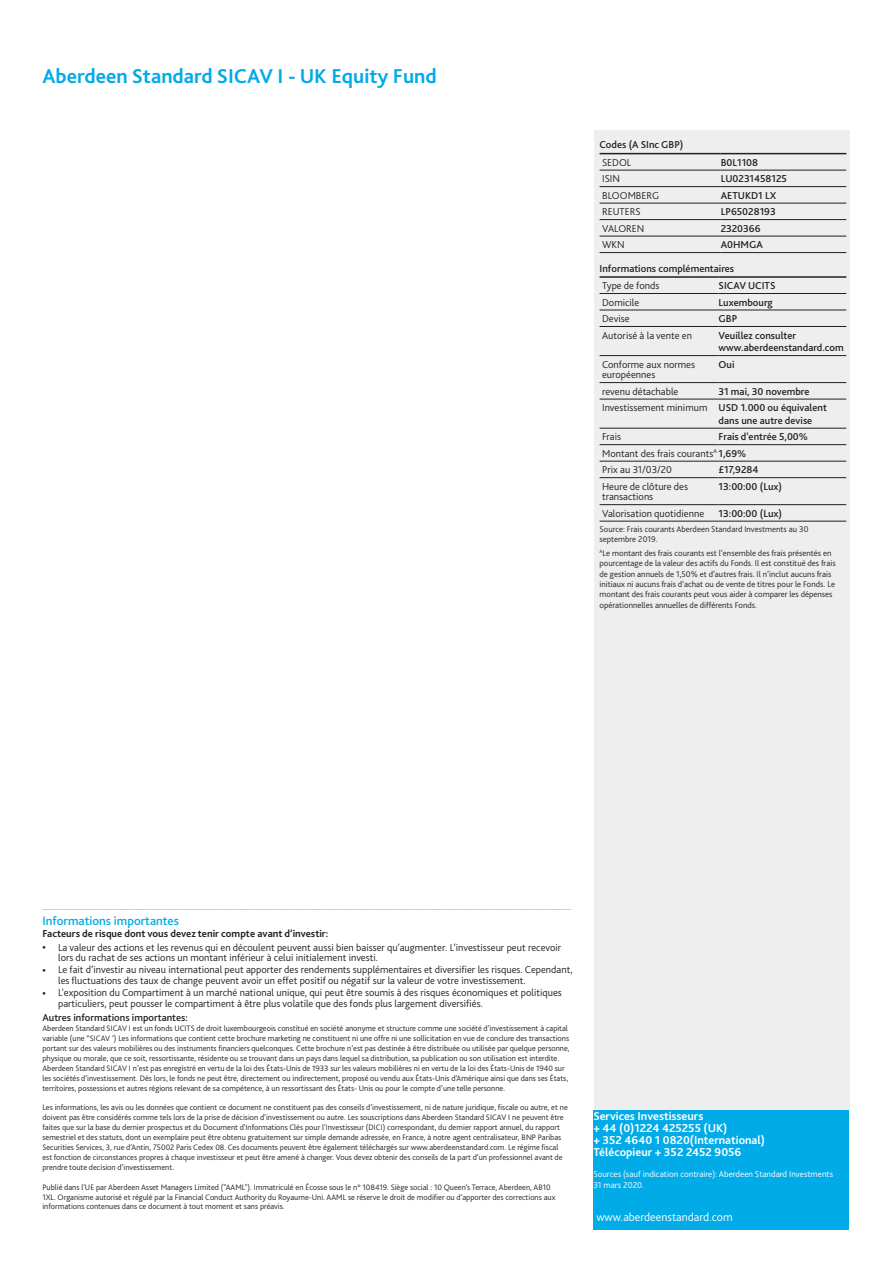
<style>
.page{position:relative;width:893px;height:1263px;background:#fff}
.page>*{position:absolute;margin:0;border:0;box-sizing:border-box;transform-origin:0 0}
.t1{font:700 21px "Bliss 2";color:#00abe7}
.t2{font:500 12.75px "Bliss 2";color:#00abe7}
.t3{font:700 12px/12px "Bliss 2";color:#fff}
.t4{font:300 12px "Bliss 2";color:#fff}
.t5{font:300 10.5px/10.5px "Bliss 2";color:#231f20}
.t6{font:500 10.5px/12.6px "Bliss 2";color:#231f20}
.t7{font:700 10.5px "Bliss 2";color:#231f20}
.t8{font:300 9px/10.8px "Bliss 2";color:#fff}
.t9{font:300 8.7px/10.5px "Bliss 2";color:#231f20}
.t10{font:300 8.25px/9.9px "Bliss 2";color:#231f20}
.s1{font-weight:300}
.s2{font-weight:500}
</style>
<div class="page">
<div style="left:594px;top:130px;width:256px;height:981px;background:#eeeeef"></div>
<div style="left:593px;top:1197px;width:255px;height:32px;background:#00abe7"></div>
<div style="left:593px;top:1110px;width:255px;height:88px;background:#00abe7"></div>
<svg style="left:600px;top:154px;width:246px;height:82px"></svg>
<hr style="left:600px;top:153px;width:121px;height:1px;background:#231f20">
<hr style="left:721px;top:153px;width:125px;height:1px;background:#231f20">
<hr style="left:600px;top:170px;width:121px;height:1px;background:#231f20">
<hr style="left:721px;top:170px;width:125px;height:1px;background:#231f20">
<hr style="left:600px;top:186px;width:121px;height:1px;background:#231f20">
<hr style="left:721px;top:186px;width:125px;height:1px;background:#231f20">
<hr style="left:600px;top:203px;width:121px;height:1px;background:#231f20">
<hr style="left:721px;top:203px;width:125px;height:1px;background:#231f20">
<hr style="left:600px;top:219px;width:121px;height:1px;background:#231f20">
<hr style="left:721px;top:219px;width:125px;height:1px;background:#231f20">
<hr style="left:600px;top:236px;width:121px;height:1px;background:#231f20">
<hr style="left:721px;top:236px;width:125px;height:1px;background:#231f20">
<hr style="left:600px;top:252px;width:121px;height:1px;background:#231f20">
<hr style="left:721px;top:252px;width:125px;height:1px;background:#231f20">
<svg style="left:600px;top:309px;width:246px;height:212px"></svg>
<hr style="left:600px;top:276px;width:119px;height:2px;background:#231f20">
<hr style="left:719px;top:276px;width:127px;height:2px;background:#231f20">
<hr style="left:600px;top:293px;width:119px;height:1px;background:#231f20">
<hr style="left:719px;top:293px;width:127px;height:1px;background:#231f20">
<hr style="left:600px;top:310px;width:119px;height:1px;background:#231f20">
<hr style="left:719px;top:310px;width:127px;height:1px;background:#231f20">
<hr style="left:600px;top:326px;width:119px;height:1px;background:#231f20">
<hr style="left:719px;top:326px;width:127px;height:1px;background:#231f20">
<hr style="left:600px;top:355px;width:119px;height:1px;background:#231f20">
<hr style="left:719px;top:355px;width:127px;height:1px;background:#231f20">
<hr style="left:600px;top:382px;width:119px;height:1px;background:#231f20">
<hr style="left:719px;top:382px;width:127px;height:1px;background:#231f20">
<hr style="left:600px;top:399px;width:119px;height:1px;background:#231f20">
<hr style="left:719px;top:399px;width:127px;height:1px;background:#231f20">
<hr style="left:600px;top:428px;width:119px;height:1px;background:#231f20">
<hr style="left:719px;top:428px;width:127px;height:1px;background:#231f20">
<hr style="left:600px;top:444px;width:119px;height:1px;background:#231f20">
<hr style="left:719px;top:444px;width:127px;height:1px;background:#231f20">
<hr style="left:600px;top:461px;width:119px;height:1px;background:#231f20">
<hr style="left:719px;top:461px;width:127px;height:1px;background:#231f20">
<hr style="left:600px;top:477px;width:119px;height:1px;background:#231f20">
<hr style="left:719px;top:477px;width:127px;height:1px;background:#231f20">
<hr style="left:600px;top:504px;width:119px;height:1px;background:#231f20">
<hr style="left:719px;top:504px;width:127px;height:1px;background:#231f20">
<hr style="left:600px;top:521px;width:119px;height:1px;background:#231f20">
<hr style="left:719px;top:521px;width:127px;height:1px;background:#231f20">
<h1 class="t1" style="left:42px;top:63px;width:396px">Aberdeen Standard SICAV I - UK Equity Fund</h1>
<p class="t6" style="left:600px;top:138px;width:85px">Codes (A SInc GBP)</p>
<p class="t5" style="left:602px;top:157px;width:31px">SEDOL</p>
<p class="t6" style="left:721px;top:156px;width:39px">B0L1108</p>
<p class="t5" style="left:602px;top:174px;width:19px">ISIN</p>
<p class="t6" style="left:721px;top:172px;width:68px">LU0231458125</p>
<p class="t5" style="left:602px;top:190px;width:58px">BLOOMBERG</p>
<p class="t6" style="left:721px;top:189px;width:57px">AETUKD1 LX</p>
<p class="t5" style="left:602px;top:206px;width:40px">REUTERS</p>
<p class="t6" style="left:721px;top:205px;width:56px">LP65028193</p>
<p class="t5" style="left:602px;top:223px;width:44px">VALOREN</p>
<p class="t6" style="left:721px;top:222px;width:41px">2320366</p>
<p class="t5" style="left:602px;top:239px;width:24px">WKN</p>
<p class="t6" style="left:721px;top:238px;width:44px">A0HMGA</p>
<p class="t6" style="left:600px;top:262px;width:136px">Informations complémentaires</p>
<p class="t5" style="left:602px;top:280px;width:59px">Type de fonds</p>
<p class="t6" style="left:719px;top:279px;width:58px">SICAV UCITS</p>
<p class="t5" style="left:602px;top:297px;width:39px">Domicile</p>
<p class="t6" style="left:719px;top:296px;width:56px">Luxembourg</p>
<p class="t5" style="left:602px;top:313px;width:29px">Devise</p>
<p class="t6" style="left:719px;top:312px;width:20px">GBP</p>
<p class="t5" style="left:602px;top:330px;width:92px">Autorisé à la vente en</p>
<p class="t6" style="left:719px;top:329px;width:127px">Veuillez consulter www.aberdeenstandard.com</p>
<p class="t5" style="left:602px;top:359px;width:94px">Conforme aux normes européennes</p>
<p class="t6" style="left:719px;top:358px;width:17px">Oui</p>
<p class="t5" style="left:602px;top:386px;width:78px">revenu détachable</p>
<p class="t6" style="left:602px;top:383px;width:226px;line-height:16.5px;text-indent:117px">31 mai, 30 novembre<br><span class="s1">Investissement minimum</span> USD 1.000 ou équivalent</p>
<p class="t6" style="left:719px;top:414px;width:95px">dans une autre devise</p>
<p class="t5" style="left:602px;top:431px;width:21px">Frais</p>
<p class="t5" style="left:602px;top:428px;width:207px;line-height:16.5px;text-indent:117px"><span class="s2">Frais d'entrée 5,00%<br></span>Montant des frais courants<sup>A</sup> <span class="s2">1,69%<br></span>Prix au 31/03/20</p>
<p class="t6" style="left:719px;top:463px;width:41px">£17,9284</p>
<p class="t5" style="left:602px;top:481px;width:87px">Heure de clôture des transactions</p>
<p class="t6" style="left:719px;top:480px;width:65px">13:00:00 (Lux)</p>
<p class="t5" style="left:602px;top:508px;width:104px">Valorisation quotidienne</p>
<p class="t6" style="left:719px;top:507px;width:65px">13:00:00 (Lux)</p>
<p class="t9" style="left:600px;top:523px;width:210px">Source: Frais courants Aberdeen Standard Investments au 30 septembre 2019.</p>
<p class="t9" style="left:600px;top:547px;width:238px"><sup>A</sup>Le montant des frais courants est l’ensemble des frais présentés en pourcentage de la valeur des actifs du Fonds. Il est constitué des frais de gestion annuels de 1,50% et d’autres frais. Il n’inclut aucuns frais initiaux ni aucuns frais d’achat ou de vente de titres pour le Fonds. Le montant des frais courants peut vous aider à comparer les dépenses opérationnelles annuelles de différents Fonds.</p>
<h2 class="t2" style="left:42px;top:912px;width:138px">Informations importantes</h2>
<p class="t7" style="left:42px;top:927px;width:287px">Facteurs de risque dont vous devez tenir compte avant d’investir:</p>
<p class="t5" style="left:58px;top:941px;width:505px;text-indent:-16px">● La valeur des actions et les revenus qui en découlent peuvent aussi bien baisser qu’augmenter. L’investisseur peut recevoir lors du rachat de ses actions un montant inférieur à celui initialement investi.</p>
<p class="t5" style="left:58px;top:964px;width:516px;text-indent:-16px">● Le fait d’investir au niveau international peut apporter des rendements supplémentaires et diversifier les risques. Cependant, les fluctuations des taux de change peuvent avoir un effet positif ou négatif sur la valeur de votre investissement.</p>
<p class="t5" style="left:58px;top:987px;width:505px;text-indent:-16px">● L'exposition du Compartiment à un marché national unique, qui peut être soumis à des risques économiques et politiques particuliers, peut pousser le compartiment à être plus volatile que des fonds plus largement diversifiés.</p>
<p class="t6" style="left:42px;top:1011px;width:147px">Autres informations importantes:</p>
<p class="t10" style="left:42px;top:1023px;width:529px">Aberdeen Standard SICAV I est un fonds UCITS de droit luxembourgeois constitué en société anonyme et structure comme une société d’investissement à capital variable (une “SICAV ’) Les informations que contient cette brochure marketing ne constituent ni une offre ni une sollicitation en vue de conclure des transactions portant sur des valeurs mobilières ou des instruments financiers quelconques. Cette brochure n’est pas destinée à être distribuée ou utilisée par quelque personne, physique ou morale, que ce soit, ressortissante, résidente ou se trouvant dans un pays dans lequel sa distribution, sa publication ou son utilisation est interdite.<br>Aberdeen Standard SICAV I n’est pas enregistré en vertu de la loi des États-Unis de 1933 sur les valeurs mobilières ni en vertu de la loi des États-Unis de 1940 sur les sociétés d’investissement. Dès lors, le fonds ne peut être, directement ou indirectement, proposé ou vendu aux États-Unis d’Amérique ainsi que dans ses États, territoires, possessions et autres régions relevant de sa compétence, à un ressortissant des États- Unis ou pour le compte d’une telle personne.</p>
<p class="t10" style="left:42px;top:1102px;width:527px">Les informations, les avis ou les données que contient ce document ne constituent pas des conseils d’investissement, ni de nature juridique, fiscale ou autre, et ne doivent pas être considérés comme tels lors de la prise de décision d’investissement ou autre. Les souscriptions dans Aberdeen Standard SICAV I ne peuvent être faites que sur la base du dernier prospectus et du Document d'Informations Clés pour l'Investisseur (DICI) correspondant, du dernier rapport annuel, du rapport semestriel et des statuts, dont un exemplaire peut être obtenu gratuitement sur simple demande adressée, en France, à notre agent centralisateur, BNP Paribas Securities Services, 3, rue d’Antin, 75002 Paris Cedex 08. Ces documents peuvent être également téléchargés sur www.aberdeenstandard.com. Le régime fiscal est fonction de circonstances propres à chaque investisseur et peut être amené à changer. Vous devez obtenir des conseils de la part d’un professionnel avant de prendre toute decision d’investissement.</p>
<p class="t10" style="left:42px;top:1181px;width:514px">Publié dans l'UE par Aberdeen Asset Managers Limited ("AAML"). Immatriculé en Écosse sous le n° 108419. Siège social : 10 Queen’s Terrace, Aberdeen, AB10<br>1XL. Organisme autorisé et régulé par la Financial Conduct Authority du Royaume-Uni. AAML se réserve le droit de modifier ou d’apporter des corrections aux informations contenues dans ce document à tout moment et sans préavis.</p>
<h3 class="t3" style="left:593px;top:1109px;width:173px">Services Investisseurs<br>+ 44 (0)1224 425255 (UK)<br>+ 352 4640 1 0820(International)<br>Télécopieur + 352 2452 9056</h3>
<p class="t8" style="left:593px;top:1168px;width:241px">Sources (sauf indication contraire): Aberdeen Standard Investments<br>31 mars 2020.</p>
<h3 class="t4" style="left:596px;top:1209px;width:138px">www.aberdeenstandard.com</h3>
</div>
